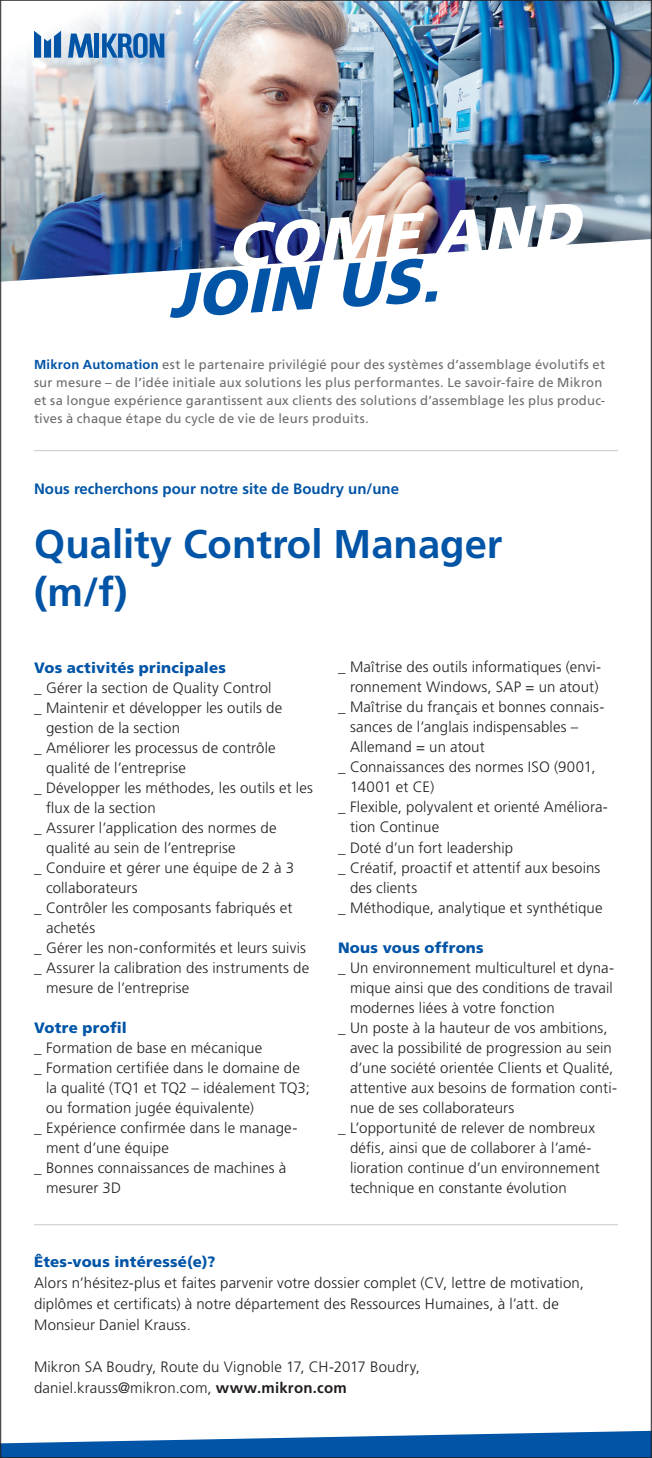
<style>
.page{position:relative;width:652px;height:1458px;background:#fff}
.page>*{position:absolute;margin:0;border:0;box-sizing:border-box;transform-origin:0 0}
.t1{font:italic 900 61.8px "Frutiger LT Std";color:#fff}
.t2{font:italic 900 61.8px "Frutiger LT Std";color:#0154a6}
.t3{font:700 40px/48px "Frutiger LT Std";color:#0154a6}
.t4{font:300 15px/21px "Frutiger LT Std";letter-spacing:.01em;color:#231f20}
.t5{font:900 15px "Frutiger LT Std";letter-spacing:.015em;color:#0154a6}
.t6{font:700 15px "Frutiger LT Std";color:#0154a6}
.t7{font:13px/18px "Frutiger LT Std";letter-spacing:.02em;color:#6c6d70}
.s1{font-weight:700;color:#0154a6}
.s2{font-weight:700}
</style>
<div class="page">
<svg style="left:2px;top:1430px;width:648px;height:25px"></svg>
<hr style="left:34px;top:1223px;width:584px;height:1px;background:#c7c8ca">
<hr style="left:34px;top:450px;width:584px;height:1px;background:#c7c8ca">
<img style="left:516px;top:2px;width:134px;height:246px">
<img style="left:2px;top:2px;width:514px;height:280px">
<svg style="left:34px;top:31px;width:27px;height:27px"></svg>
<svg style="left:68px;top:34px;width:25px;height:24px"></svg>
<hr style="left:95px;top:34px;width:4px;height:24px;background:#0154a6">
<svg style="left:102px;top:33px;width:62px;height:25px;background:#4883be"></svg>
<h1 class="t1" style="left:224px;top:207px;width:355px;rotate:-3deg">COME AND</h1>
<h1 class="t2" style="left:166px;top:258px;width:273px;rotate:-3deg">JOIN US.</h1>
<p class="t7" style="left:34px;top:356px;width:573px"><span class="s1">Mikron Automation</span> est le partenaire privilégié pour des systèmes d’assemblage évolutifs et sur mesure – de l’idée initiale aux solutions les plus performantes. Le savoir-faire de Mikron et sa longue expérience garantissent aux clients des solutions d’assemblage les plus produc&shy;tives à chaque étape du cycle de vie de leurs produits.</p>
<p class="t6" style="left:34px;top:480px;width:367px">Nous recherchons pour notre site de Boudry un/une</p>
<h2 class="t3" style="left:34px;top:520px;width:470px">Quality Control Manager (m/f)</h2>
<p class="t5" style="left:34px;top:658px;width:193px">Vos activités principales</p>
<p class="t4" style="left:34px;top:677px;width:239px">_ Gérer la section de Quality Control</p>
<p class="t4" style="left:34px;top:697px;width:250px">_ Maintenir et développer les outils de</p>
<p class="t4" style="left:46px;top:717px;width:136px">gestion de la section</p>
<p class="t4" style="left:34px;top:737px;width:243px">_ Améliorer les processus de contrôle</p>
<p class="t4" style="left:46px;top:757px;width:142px">qualité de l’entreprise</p>
<p class="t4" style="left:34px;top:777px;width:280px">_ Développer les méthodes, les outils et les</p>
<p class="t4" style="left:46px;top:797px;width:111px">flux de la section</p>
<p class="t4" style="left:34px;top:817px;width:244px">_ Assurer l’application des normes de</p>
<p class="t4" style="left:46px;top:837px;width:191px">qualité au sein de l’entreprise</p>
<p class="t4" style="left:34px;top:857px;width:262px">_ Conduire et gérer une équipe de 2 à 3</p>
<p class="t4" style="left:46px;top:877px;width:93px">collaborateurs</p>
<p class="t4" style="left:34px;top:897px;width:260px">_ Contrôler les composants fabriqués et</p>
<p class="t4" style="left:46px;top:917px;width:51px">achetés</p>
<p class="t4" style="left:34px;top:937px;width:273px">_ Gérer les non-conformités et leurs suivis</p>
<p class="t4" style="left:34px;top:957px;width:277px">_ Assurer la calibration des instruments de</p>
<p class="t4" style="left:46px;top:977px;width:145px">mesure de l’entreprise</p>
<p class="t5" style="left:34px;top:1018px;width:94px">Votre profil</p>
<p class="t4" style="left:34px;top:1037px;width:230px">_ Formation de base en mécanique</p>
<p class="t4" style="left:34px;top:1057px;width:267px">_ Formation certifiée dans le domaine de</p>
<p class="t4" style="left:46px;top:1077px;width:265px">la qualité (TQ1 et TQ2 – idéalement TQ3;</p>
<p class="t4" style="left:46px;top:1097px;width:209px">ou formation jugée équivalente)</p>
<p class="t4" style="left:34px;top:1117px;width:265px">_ Expérience confirmée dans le manage-</p>
<p class="t4" style="left:46px;top:1137px;width:124px">ment d’une équipe</p>
<p class="t4" style="left:34px;top:1157px;width:254px">_ Bonnes connaissances de machines à</p>
<p class="t4" style="left:46px;top:1177px;width:77px">mesurer 3D</p>
<p class="t4" style="left:338px;top:657px;width:265px">_ Maîtrise des outils informatiques (envi-</p>
<p class="t4" style="left:350px;top:677px;width:250px">ronnement Windows, SAP = un atout)</p>
<p class="t4" style="left:338px;top:697px;width:268px">_ Maîtrise du français et bonnes connais-</p>
<p class="t4" style="left:350px;top:717px;width:230px">sances de l’anglais indispensables –</p>
<p class="t4" style="left:350px;top:736px;width:136px">Allemand = un atout</p>
<p class="t4" style="left:338px;top:756px;width:259px">_ Connaissances des normes ISO (9001,</p>
<p class="t4" style="left:350px;top:776px;width:86px">14001 et CE)</p>
<p class="t4" style="left:338px;top:796px;width:271px">_ Flexible, polyvalent et orienté Améliora-</p>
<p class="t4" style="left:350px;top:816px;width:91px">tion Continue</p>
<p class="t4" style="left:338px;top:836px;width:177px">_ Doté d’un fort leadership</p>
<p class="t4" style="left:338px;top:856px;width:264px">_ Créatif, proactif et attentif aux besoins</p>
<p class="t4" style="left:350px;top:876px;width:69px">des clients</p>
<p class="t4" style="left:338px;top:896px;width:266px">_ Méthodique, analytique et synthétique</p>
<p class="t5" style="left:338px;top:938px;width:147px">Nous vous offrons</p>
<p class="t4" style="left:338px;top:956px;width:278px">_ Un environnement multiculturel et dyna-</p>
<p class="t4" style="left:350px;top:976px;width:264px">mique ainsi que des conditions de travail</p>
<p class="t4" style="left:350px;top:996px;width:206px">modernes liées à votre fonction</p>
<p class="t4" style="left:338px;top:1016px;width:271px">_ Un poste à la hauteur de vos ambitions,</p>
<p class="t4" style="left:350px;top:1036px;width:263px">avec la possibilité de progression au sein</p>
<p class="t4" style="left:350px;top:1056px;width:265px">d’une société orientée Clients et Qualité,</p>
<p class="t4" style="left:350px;top:1076px;width:269px">attentive aux besoins de formation conti-</p>
<p class="t4" style="left:350px;top:1096px;width:166px">nue de ses collaborateurs</p>
<p class="t4" style="left:338px;top:1116px;width:259px">_ L’opportunité de relever de nombreux</p>
<p class="t4" style="left:350px;top:1136px;width:243px">défis, ainsi que de collaborer à l’amé-</p>
<p class="t4" style="left:350px;top:1156px;width:251px">lioration continue d’un environnement</p>
<p class="t4" style="left:350px;top:1176px;width:218px">technique en constante évolution</p>
<p class="t5" style="left:34px;top:1251px;width:183px">Êtes-vous intéressé(e)?</p>
<p class="t4" style="left:34px;top:1271px;width:552px">Alors n’hésitez-plus et faites parvenir votre dossier complet (CV, lettre de motivation, diplômes et certificats) à notre département des Ressources Humaines, à l’att. de<br>Monsieur Daniel Krauss.</p>
<p class="t4" style="left:34px;top:1355px;width:387px">Mikron SA Boudry, Route du Vignoble 17, CH-2017 Boudry, daniel.krauss@mikron.com, <span class="s2">www.mikron.com</span></p>
</div>
